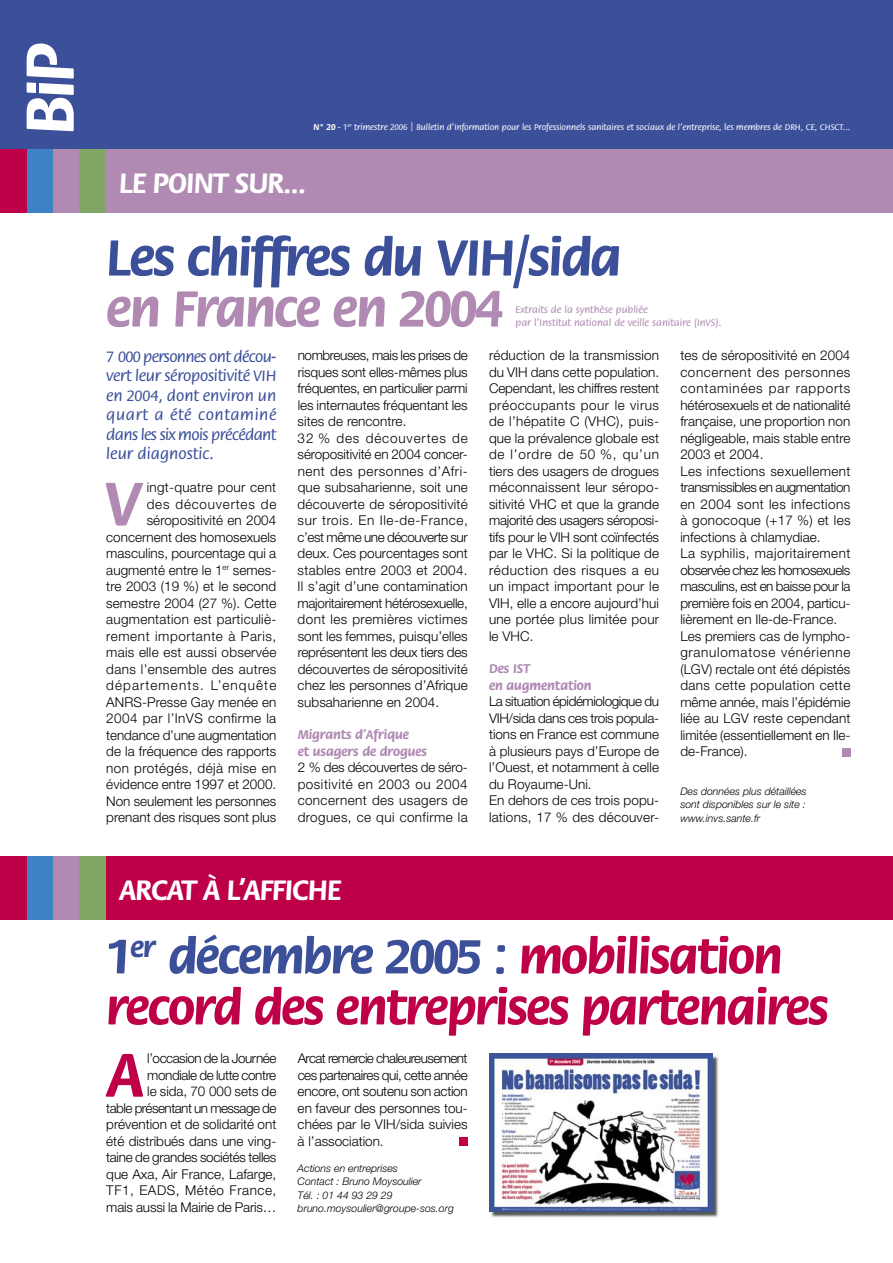
<style>
.page{position:relative;width:893px;height:1263px;background:#fff}
.page>*{position:absolute;margin:0;border:0;box-sizing:border-box;transform-origin:0 0}
.t1{font:700 72.45px "Flora";color:#fff}
.t2{font:700 65.7px "Flora";color:#b08ab3}
.t3{font:700 65.7px "Flora";color:#be0049}
.t4{font:700 54px "Flora";letter-spacing:-.03em;color:#3c509a}
.t5{font:700 54px "Flora";letter-spacing:-.03em;color:#b08ab3}
.t6{font:700 51px/51px "Flora";letter-spacing:-.025em;color:#be0049}
.t7{font:700 30px "Flora";letter-spacing:-.03em;color:#fff}
.t8{font:500 16.5px/19.5px "Flora";color:#3c509a;text-align:justify}
.t9{font:300 13.5px/16.5px "Helvetica Neue";letter-spacing:.005em;color:#000;text-align:justify}
.t10{font:700 13.5px/16.2px "Flora";letter-spacing:-.005em;color:#b08ab3}
.t11{font:italic 300 10.5px/13.4px "Helvetica Neue";color:#000}
.t12{font:500 10.5px/13.5px "Flora";color:#b08ab3}
.t13{font:500 9px "Flora";color:#fff}
.s1{font-weight:700}
.s2{color:#3c509a}
</style>
<div class="page">
<div style="left:0;top:0;width:893px;height:149px;background:#3c509a"></div>
<div style="left:106px;top:149px;width:787px;height:64px;background:#b08ab3"></div>
<div style="left:27px;top:149px;width:26px;height:64px;background:#3d82c4"></div>
<div style="left:53px;top:149px;width:27px;height:64px;background:#b08ab3"></div>
<div style="left:80px;top:149px;width:26px;height:64px;background:#81a665"></div>
<div style="left:0;top:149px;width:27px;height:64px;background:#be0049"></div>
<div style="left:106px;top:856px;width:787px;height:63px;background:#be0049"></div>
<div style="left:27px;top:856px;width:26px;height:63px;background:#3d82c4"></div>
<div style="left:53px;top:856px;width:27px;height:63px;background:#b08ab3"></div>
<div style="left:80px;top:856px;width:26px;height:63px;background:#81a665"></div>
<div style="left:0;top:856px;width:27px;height:63px;background:#be0049"></div>
<div style="left:459px;top:1137px;width:9px;height:8px;background:#be0049"></div>
<div style="left:842px;top:748px;width:8px;height:8px;background:#b08ab3"></div>
<img style="left:490px;top:1055px;width:229px;height:163px">
<img style="left:489px;top:1053px;width:223px;height:158px">
<h1 class="t1" style="left:11px;top:135px;width:94px;rotate:-90deg">BIP</h1>
<p class="t13" style="left:314px;top:123px;width:538px"><span class="s1">N° 20</span> - 1<sup>er</sup> trimestre 2006 | Bulletin d’Information pour les Professionnels sanitaires et sociaux de l’entreprise, les membres de DRH, CE, CHSCT...</p>
<h3 class="t7" style="left:119px;top:167px;width:189px">LE POINT SUR...</h3>
<h3 class="t4" style="left:106px;top:229px;width:516px">Les chiffres du VIH/sida</h3>
<h3 class="t5" style="left:106px;top:280px;width:397px">en France en 2004</h3>
<p class="t12" style="left:516px;top:303px;width:208px">Extraits de la synthèse publiée<br>par l’Institut national de veille sanitaire (InVS).</p>
<p class="t8" style="left:106px;top:347px;width:172px">7 000 personnes ont décou&shy;vert leur séropositivité VIH en 2004, dont environ un quart a été contaminé dans les six mois précédant leur diagnostic.</p>
<h2 class="t2" style="left:103px;top:469px;width:40px">V</h2>
<p class="t9" style="left:106px;top:479px;width:172px;text-align:right">ingt-quatre pour cent<br>des découvertes de séropositivité en 2004 concernent des homosexuels masculins, pourcentage qui a augmenté entre le 1<sup>er</sup> semes&shy;tre 2003 (19 %) et le second semestre 2004 (27 %). Cette augmentation est particuliè&shy;rement importante à Paris, mais elle est aussi observée dans l’ensemble des autres départements. L’enquête<br>ANRS-Presse Gay menée en<br>2004 par l’InVS confirme la tendance d’une augmentation de la fréquence des rapports non protégés, déjà mise en évidence entre 1997 et 2000.<br>Non seulement les personnes prenant des risques sont plus</p>
<p class="t9" style="left:298px;top:347px;width:172px;text-align:left">nombreuses, mais les prises de risques sont elles-mêmes plus fréquentes, en particulier parmi les internautes fréquentant les sites de rencontre.<br>32 % des découvertes de séropositivité en 2004 concer&shy;nent des personnes d’Afri&shy;que subsaharienne, soit une découverte de séropositivité sur trois. En Ile-de-France, c’est même une découverte sur deux. Ces pourcentages sont stables entre 2003 et 2004.<br>Il s’agit d’une contamination majoritairement hétérosexuelle, dont les premières victimes sont les femmes, puisqu’elles représentent les deux tiers des découvertes de séropositivité chez les personnes d’Afrique subsaharienne en 2004.</p>
<p class="t10" style="left:298px;top:727px;width:131px">Migrants d’Afrique<br>et usagers de drogues</p>
<p class="t9" style="left:298px;top:759px;width:172px">2 % des découvertes de séro&shy;positivité en 2003 ou 2004 concernent des usagers de drogues, ce qui confirme la</p>
<h3 class="t7" style="left:119px;top:874px;width:223px">ARCAT À L’AFFICHE</h3>
<p class="t9" style="left:489px;top:347px;width:172px">réduction de la transmission du VIH dans cette population.<br>Cependant, les chiffres restent préoccupants pour le virus de l’hépatite C (VHC), puis&shy;que la prévalence globale est de l’ordre de 50 %, qu’un tiers des usagers de drogues méconnaissent leur séropo&shy;sitivité VHC et que la grande majorité des usagers séroposi&shy;tifs pour le VIH sont coïnfectés par le VHC. Si la politique de réduction des risques a eu un impact important pour le VIH, elle a encore aujourd’hui une portée plus limitée pour le VHC.</p>
<p class="t10" style="left:489px;top:661px;width:104px">Des IST<br>en augmentation</p>
<p class="t9" style="left:489px;top:693px;width:172px;text-align:left">La situation épidémiologique du<br>VIH/sida dans ces trois popula&shy;tions en France est commune à plusieurs pays d’Europe de l’Ouest, et notamment à celle du Royaume-Uni.<br>En dehors de ces trois popu&shy;lations, 17 % des découver-</p>
<p class="t9" style="left:680px;top:347px;width:172px;text-align:left">tes de séropositivité en 2004 concernent des personnes contaminées par rapports hétérosexuels et de nationalité française, une proportion non négligeable, mais stable entre<br>2003 et 2004.<br>Les infections sexuellement transmissibles en augmentation en 2004 sont les infections à gonocoque (+17 %) et les infections à chlamydiae.<br>La syphilis, majoritairement observée chez les homosexuels masculins, est en baisse pour la première fois en 2004, particu&shy;lièrement en Ile-de-France.<br>Les premiers cas de lympho&shy;granulomatose vénérienne (LGV) rectale ont été dépistés dans cette population cette même année, mais l’épidémie liée au LGV reste cependant limitée (essentiellement en Ile&shy;de-France).</p>
<p class="t11" style="left:680px;top:784px;width:128px;text-align:justify">Des données plus détaillées sont disponibles sur le site : www.invs.sante.fr</p>
<h3 class="t6" style="left:106px;top:932px;width:724px"><span class="s2">1</span><sup>er</sup> <span class="s2">décembre 2005 :</span> mobilisation record des entreprises partenaires</h3>
<p class="t9" style="left:106px;top:1050px;width:172px;text-align:right">l’occasion de la Journée mondiale de lutte contre<br>le sida, 70 000 sets de<br>table présentant un message de prévention et de solidarité ont été distribués dans une ving&shy;taine de grandes sociétés telles que Axa, Air France, Lafarge,<br>TF1, EADS, Météo France, mais aussi la Mairie de Paris…</p>
<p class="t9" style="left:298px;top:1050px;width:172px">Arcat remercie chaleureusement ces partenaires qui, cette année encore, ont soutenu son action en faveur des personnes tou&shy;chées par le VIH/sida suivies à l’association.</p>
<h2 class="t3" style="left:106px;top:1040px;width:39px">A</h2>
<p class="t11" style="left:298px;top:1161px;width:158px">Actions en entreprises<br>Contact : Bruno Moysoulier<br>Tél. : 01 44 93 29 29 bruno.moysoulier@groupe-sos.org</p>
</div>
